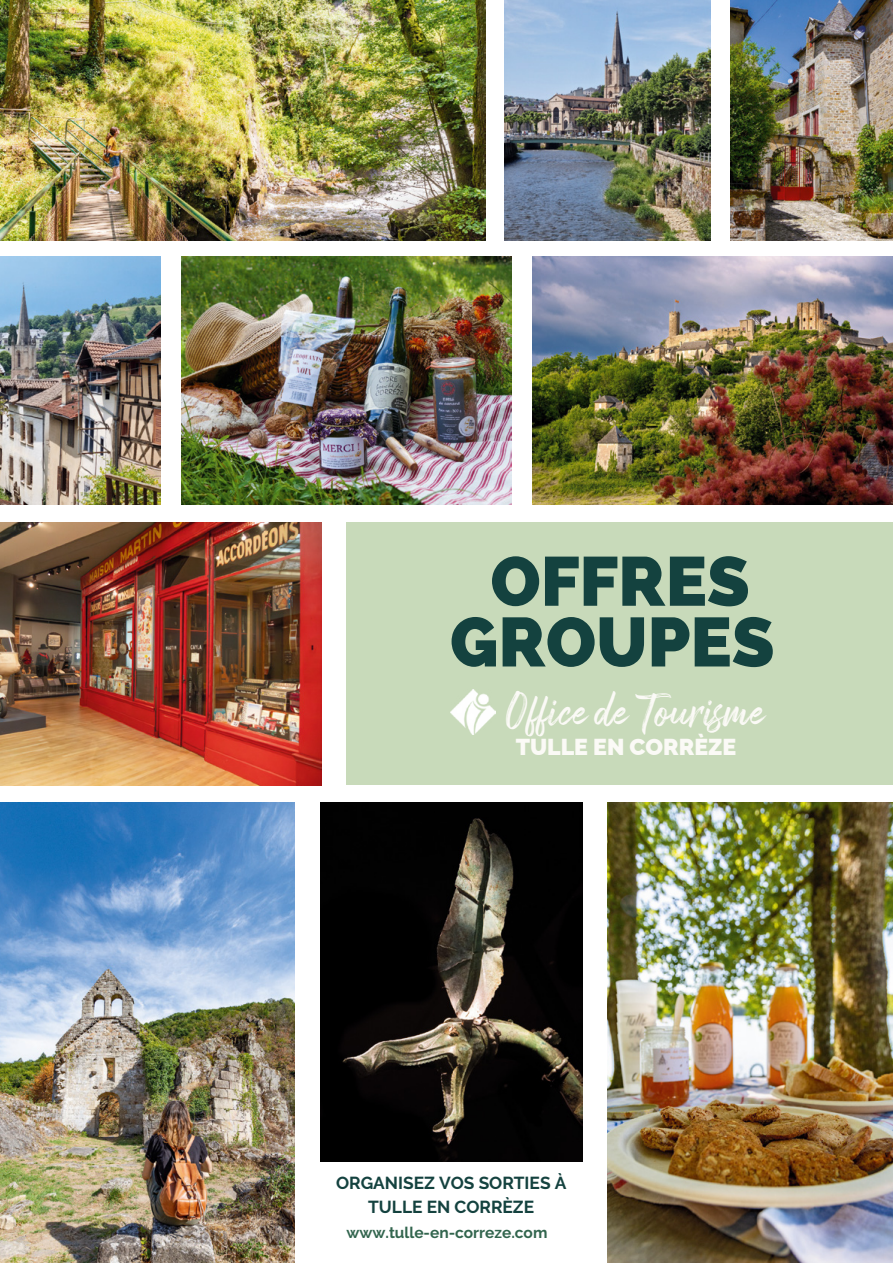
<style>
.page{position:relative;width:893px;height:1263px;background:#fff}
.page>*{position:absolute;margin:0;border:0;box-sizing:border-box;transform-origin:0 0}
.t1{font:800 69.3px/60.8px "Raleway";color:#14423f;text-align:center}
.t2{font:41.1px "Arsilon";color:#fbfaf6}
.t3{font:900 23.1px "Raleway";color:#fbfaf6}
.t4{font:700 17.4px/23.7px "Raleway";color:#14423f;text-align:center}
.t5{font:700 15.45px "Raleway";color:#32654e}
</style>
<div class="page">
<div style="left:346px;top:522px;width:547px;height:263px;background:#c8daba"></div>
<img style="left:451px;top:689px;width:45px;height:45px">
<img style="left:0;top:0;width:486px;height:240px">
<img style="left:532px;top:257px;width:361px;height:247px">
<img style="left:181px;top:257px;width:330px;height:247px">
<img style="left:731px;top:0;width:162px;height:240px">
<img style="left:505px;top:0;width:206px;height:240px">
<img style="left:0;top:257px;width:160px;height:247px">
<img style="left:0;top:522px;width:321px;height:263px">
<img style="left:0;top:803px;width:294px;height:460px">
<img style="left:608px;top:803px;width:285px;height:460px">
<img style="left:320px;top:803px;width:262px;height:359px">
<h1 class="t1" style="left:450px;top:551px;width:326px">OFFRES<br>GROUPES</h1>
<h2 class="t2" style="left:506px;top:686px;width:260px">Office de Tourisme</h2>
<h3 class="t3" style="left:516px;top:729px;width:222px">TULLE EN CORRÈZE</h3>
<p class="t4" style="left:336px;top:1171px;width:232px">ORGANISEZ VOS SORTIES À<br>TULLE EN CORRÈZE</p>
<p class="t5" style="left:347px;top:1223px;width:202px">www.tulle-en-correze.com</p>
</div>
